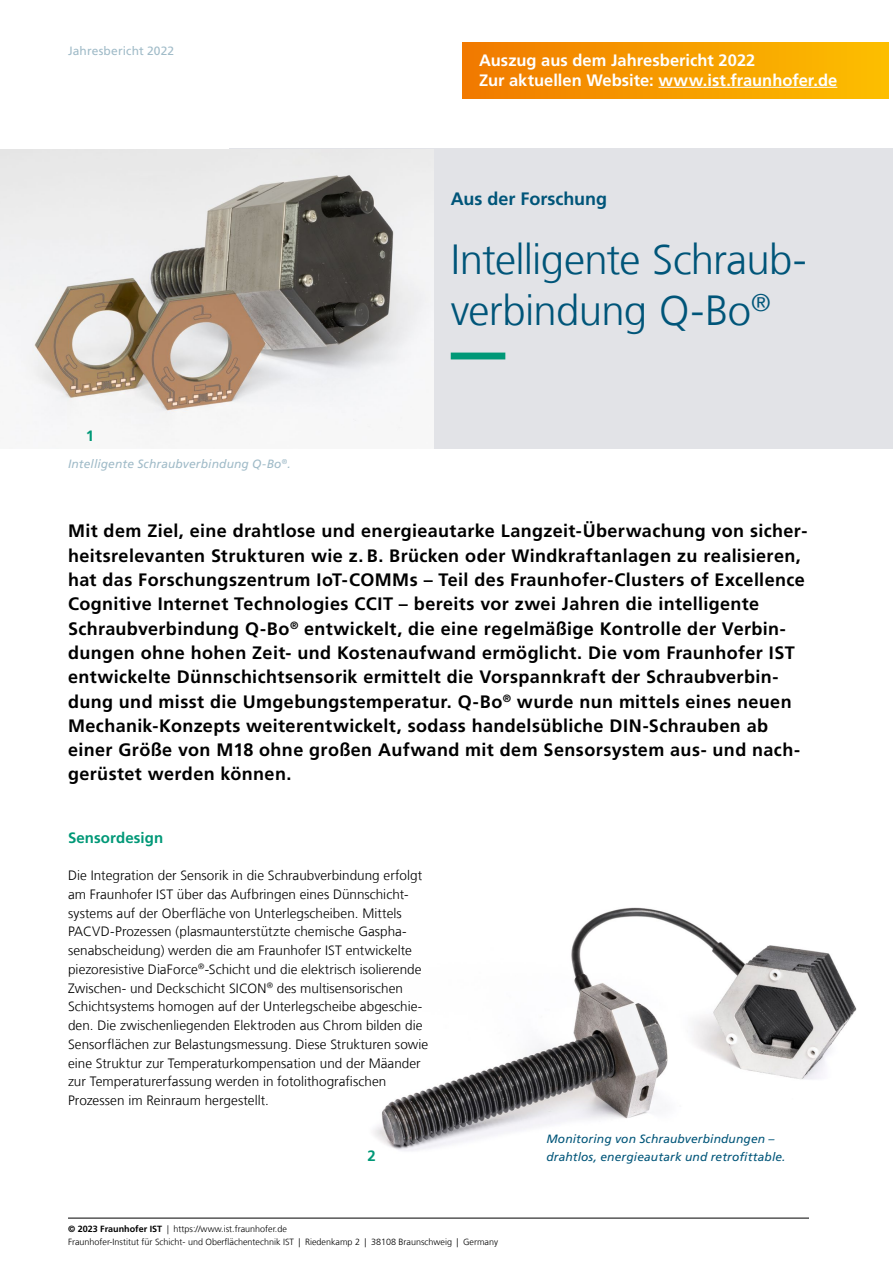
<style>
.page{position:relative;width:893px;height:1263px;background:#fff}
.page>*{position:absolute;margin:0;border:0;box-sizing:border-box;transform-origin:0 0}
.t1{font:300 42px/50.4px "Frutiger LT Com";letter-spacing:-.02em;color:#005579}
.t2{font:700 18px/24.3px "Frutiger LT Com";letter-spacing:.02em;color:#000}
.t3{font:700 18px "Frutiger LT Com";letter-spacing:-.005em;color:#005579}
.t4{font:700 16.5px/19.8px "Frutiger LT Com";color:#fff}
.t5{font:700 15px "Frutiger LT Com";letter-spacing:.005em;color:#009877}
.t6{font:300 13.5px/18.8px "Frutiger LT Com";letter-spacing:.005em;color:#000}
.t7{font:italic 12px/18.8px "Frutiger LT Com";letter-spacing:.01em;color:#005579}
.t8{font:italic 12px "Frutiger LT Com";letter-spacing:.01em;color:#a0bbc8}
.t9{font:12px "Frutiger LT Com";letter-spacing:.01em;color:#a0bbc8}
.t10{font:300 9px/13.5px "Frutiger LT Com";color:#000}
.s1{font-weight:700}
.s2{font-family:"Minion Pro";font-weight:400}
</style>
<div class="page">
<hr style="left:68px;top:1218px;width:741px;height:1px;background:#000">
<div style="left:462px;top:43px;width:427px;height:55px;background:linear-gradient(to right,#f07900,#fdbf00)"></div>
<hr style="left:658px;top:87px;width:179px;height:1px;background:#fff">
<div style="left:230px;top:149px;width:663px;height:300px;background:#e2e3e7"></div>
<img style="left:0;top:149px;width:434px;height:300px">
<img style="left:373px;top:907px;width:483px;height:244px">
<svg style="left:451px;top:353px;width:55px;height:6px"></svg>
<p class="t9" style="left:68px;top:44px;width:108px">Jahresbericht 2022</p>
<p class="t5" style="left:86px;top:427px;width:10px">1</p>
<p class="t8" style="left:68px;top:456px;width:224px">Intelligente Schraubverbindung Q-Bo<sup>®</sup>.</p>
<p class="t4" style="left:479px;top:51px;width:360px">Auszug aus dem Jahresbericht 2022<br>Zur aktuellen Website: www.ist.fraunhofer.de</p>
<p class="t3" style="left:451px;top:188px;width:158px">Aus der Forschung</p>
<h1 class="t1" style="left:451px;top:235px;width:358px">Intelligente Schraub&shy;verbindung Q-Bo<sup>®</sup></h1>
<p class="t2" style="left:68px;top:519px;width:741px">Mit dem Ziel, eine drahtlose und energieautarke Langzeit-Überwachung von sicher&shy;heitsrelevanten Strukturen wie z. B. Brücken oder Windkraftanlagen zu realisieren, hat das Forschungszentrum IoT-COMMs – Teil des Fraunhofer-Clusters of Excellence Cognitive Internet Technologies CCIT – bereits vor zwei Jahren die intelligente Schraubverbindung Q-Bo<sup>®</sup> entwickelt, die eine regelmäßige Kontrolle der Verbin&shy;dungen ohne hohen Zeit- und Kostenaufwand ermöglicht. Die vom Fraunhofer IST entwickelte Dünnschichtsensorik ermittelt die Vorspannkraft der Schraubverbin&shy;dung und misst die Umgebungstemperatur. Q-Bo<sup>®</sup> wurde nun mittels eines neuen Mechanik-Konzepts weiterentwickelt, sodass handelsübliche DIN-Schrauben ab einer Größe von M18 ohne großen Aufwand mit dem Sensorsystem aus- und nach&shy;gerüstet werden können.</p>
<p class="t5" style="left:68px;top:829px;width:97px">Sensordesign</p>
<p class="t6" style="left:68px;top:866px;width:362px">Die Integration der Sensorik in die Schraubverbindung erfolgt am Fraunhofer IST über das Aufbringen eines Dünnschicht&shy;systems auf der Oberfläche von Unterlegscheiben. Mittels PACVD-Prozessen (plasmaunterstützte chemische Gaspha&shy;senabscheidung) werden die am Fraunhofer IST entwickelte piezoresistive DiaForce<sup>®</sup>-Schicht und die elektrisch isolierende Zwischen- und Deckschicht SICON<sup>®</sup> des multisensorischen Schichtsystems homogen auf der Unterlegscheibe abgeschie&shy;den. Die zwischenliegenden Elektroden aus Chrom bilden die Sensorflächen zur Belastungsmessung. Diese Strukturen sowie eine Struktur zur Temperaturkompensation und der Mäander zur Temperaturerfassung werden in fotolithografischen Prozessen im Reinraum hergestellt.</p>
<p class="t5" style="left:368px;top:1147px;width:10px">2</p>
<p class="t10" style="left:68px;top:1222px;width:432px"><span class="s1">© 2023 Fraunhofer IST</span> <span class="s2">|</span> https://www.ist.fraunhofer.de<br>Fraunhofer-Institut für Schicht- und Oberflächentechnik IST | Riedenkamp 2 | 38108 Braunschweig | Germany</p>
<p class="t7" style="left:546px;top:1129px;width:241px">Monitoring von Schraubverbindungen – drahtlos, energieautark und retrofittable.</p>
</div>
